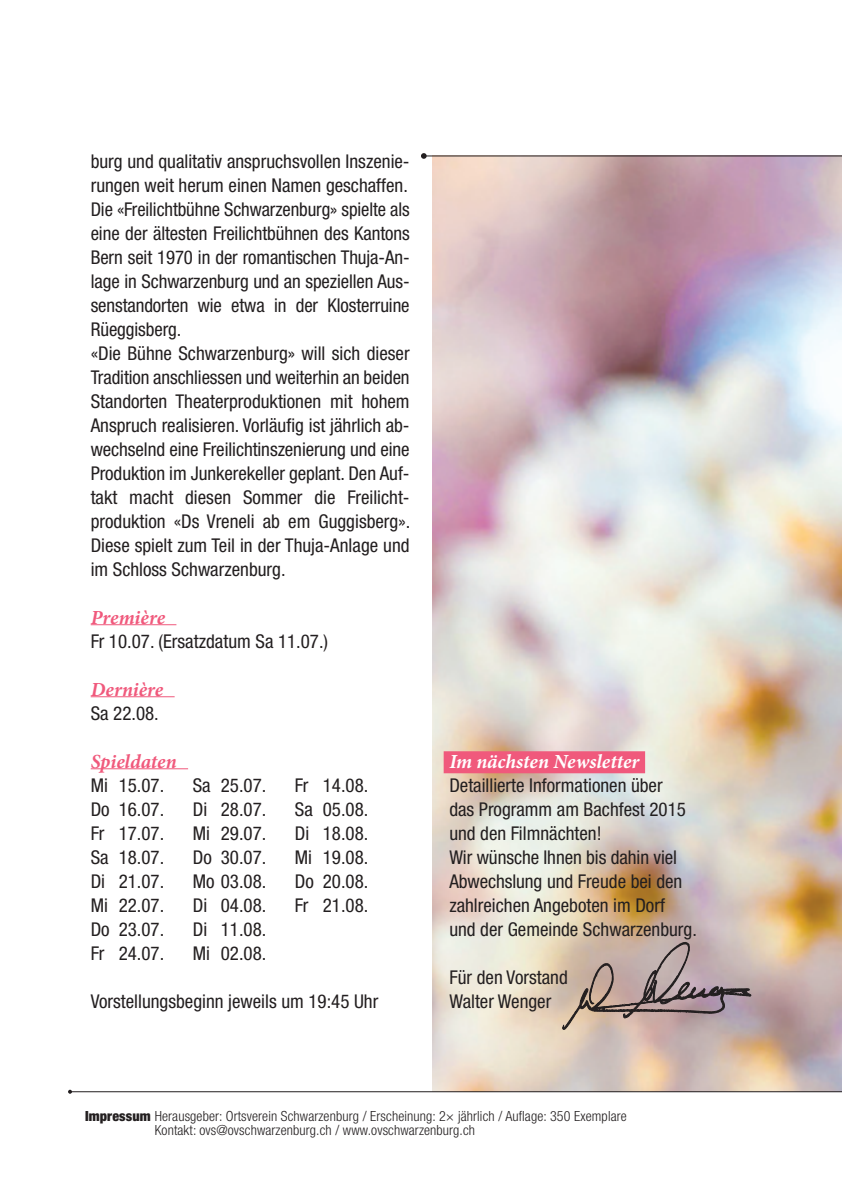
<style>
.page{position:relative;width:842px;height:1191px;background:#fff}
.page>*{position:absolute;margin:0;border:0;box-sizing:border-box;transform-origin:0 0}
.t1{font:italic 700 20px "Minion Pro";letter-spacing:.005em;color:#f0597c}
.t2{font:italic 700 20px "Minion Pro";letter-spacing:-.005em;color:#fff}
.t3{font:condensed 19px/24px "Helvetica Neue LT Std";color:#231f20}
.t4{font:300 condensed 14px/14px "Helvetica Neue LT Std";letter-spacing:.01em;color:#231f20}
.s1{font-weight:900}
</style>
<div class="page">
<img style="left:432px;top:156px;width:410px;height:935px">
<hr style="left:70px;top:1091px;width:772px;height:1px;background:#231f20">
<svg style="left:68px;top:1089px;width:4px;height:4px"></svg>
<hr style="left:91px;top:624px;width:85px;height:1px;background:#f0597c">
<hr style="left:91px;top:696px;width:84px;height:1px;background:#f0597c">
<hr style="left:91px;top:768px;width:97px;height:1px;background:#f0597c">
<div style="left:444px;top:751px;width:201px;height:22px;background:#f0597c"></div>
<svg style="left:562px;top:941px;width:190px;height:90px;background:#b19d99"></svg>
<hr style="left:421px;top:155px;width:421px;height:1px;background:#231f20">
<svg style="left:421px;top:153px;width:6px;height:6px"></svg>
<p class="t3" style="left:91px;top:149px;width:321px">burg und qualitativ anspruchsvollen Inszenie&shy;rungen weit herum einen Namen geschaffen.<br>Die «Freilichtbühne Schwarzenburg» spielte als eine der ältesten Freilichtbühnen des Kantons Bern seit 1970 in der romantischen Thuja-An&shy;lage in Schwarzenburg und an speziellen Aus&shy;senstandorten wie etwa in der Klosterruine Rüeggisberg.<br>«Die Bühne Schwarzenburg» will sich dieser Tradition anschliessen und weiterhin an beiden Standorten Theaterproduktionen mit hohem Anspruch realisieren. Vorläufig ist jährlich ab&shy;wechselnd eine Freilichtinszenierung und eine Produktion im Junkerekeller geplant. Den Auf&shy;takt macht diesen Sommer die Freilicht&shy;produktion «Ds Vreneli ab em Guggisberg».<br>Diese spielt zum Teil in der Thuja-Anlage und im Schloss Schwarzenburg.</p>
<p class="t1" style="left:91px;top:603px;width:76px">Première</p>
<p class="t3" style="left:91px;top:629px;width:239px">Fr 10.07. (Ersatzdatum Sa 11.07.)</p>
<p class="t1" style="left:91px;top:675px;width:74px">Dernière</p>
<p class="t3" style="left:91px;top:701px;width:70px">Sa 22.08.</p>
<p class="t1" style="left:91px;top:747px;width:88px">Spieldaten</p>
<p class="t3" style="left:91px;top:773px;width:75px">Mi 15.07.</p>
<p class="t3" style="left:193px;top:773px;width:75px">Sa 25.07.</p>
<p class="t3" style="left:295px;top:773px;width:75px">Fr 14.08.</p>
<p class="t3" style="left:91px;top:797px;width:75px">Do 16.07.</p>
<p class="t3" style="left:193px;top:797px;width:75px">Di 28.07.</p>
<p class="t3" style="left:295px;top:797px;width:75px">Sa 05.08.</p>
<p class="t3" style="left:91px;top:821px;width:75px">Fr 17.07.</p>
<p class="t3" style="left:193px;top:821px;width:75px">Mi 29.07.</p>
<p class="t3" style="left:295px;top:821px;width:75px">Di 18.08.</p>
<p class="t3" style="left:91px;top:845px;width:75px">Sa 18.07.</p>
<p class="t3" style="left:193px;top:845px;width:75px">Do 30.07.</p>
<p class="t3" style="left:295px;top:845px;width:75px">Mi 19.08.</p>
<p class="t3" style="left:91px;top:869px;width:75px">Di 21.07.</p>
<p class="t3" style="left:193px;top:869px;width:75px">Mo 03.08.</p>
<p class="t3" style="left:295px;top:869px;width:75px">Do 20.08.</p>
<p class="t3" style="left:91px;top:893px;width:75px">Mi 22.07.</p>
<p class="t3" style="left:193px;top:893px;width:75px">Di 04.08.</p>
<p class="t3" style="left:295px;top:893px;width:75px">Fr 21.08.</p>
<p class="t3" style="left:91px;top:917px;width:75px">Do 23.07.</p>
<p class="t3" style="left:193px;top:917px;width:75px">Di 11.08.</p>
<p class="t3" style="left:91px;top:941px;width:75px">Fr 24.07.</p>
<p class="t3" style="left:193px;top:941px;width:75px">Mi 02.08.</p>
<p class="t3" style="left:91px;top:989px;width:289px">Vorstellungsbeginn jeweils um 19:45 Uhr</p>
<p class="t2" style="left:449px;top:747px;width:192px">Im nächsten Newsletter</p>
<p class="t3" style="left:449px;top:773px;width:249px">Detaillierte Informationen über<br>das Programm am Bachfest 2015 und den Filmnächten!<br>Wir wünsche Ihnen bis dahin viel<br>Abwechslung und Freude bei den zahlreichen Angeboten im Dorf<br>und der Gemeinde Schwarzenburg.</p>
<p class="t3" style="left:449px;top:965px;width:120px">Für den Vorstand<br>Walter Wenger</p>
<p class="t4" style="left:155px;top:1108px;width:474px;text-indent:-70px"><span class="s1">Impressum</span> Herausgeber: Ortsverein Schwarzenburg / Erscheinung: 2× jährlich / Auflage: 350 Exemplare<br>Kontakt: ovs@ovschwarzenburg.ch / www.ovschwarzenburg.ch</p>
</div>
